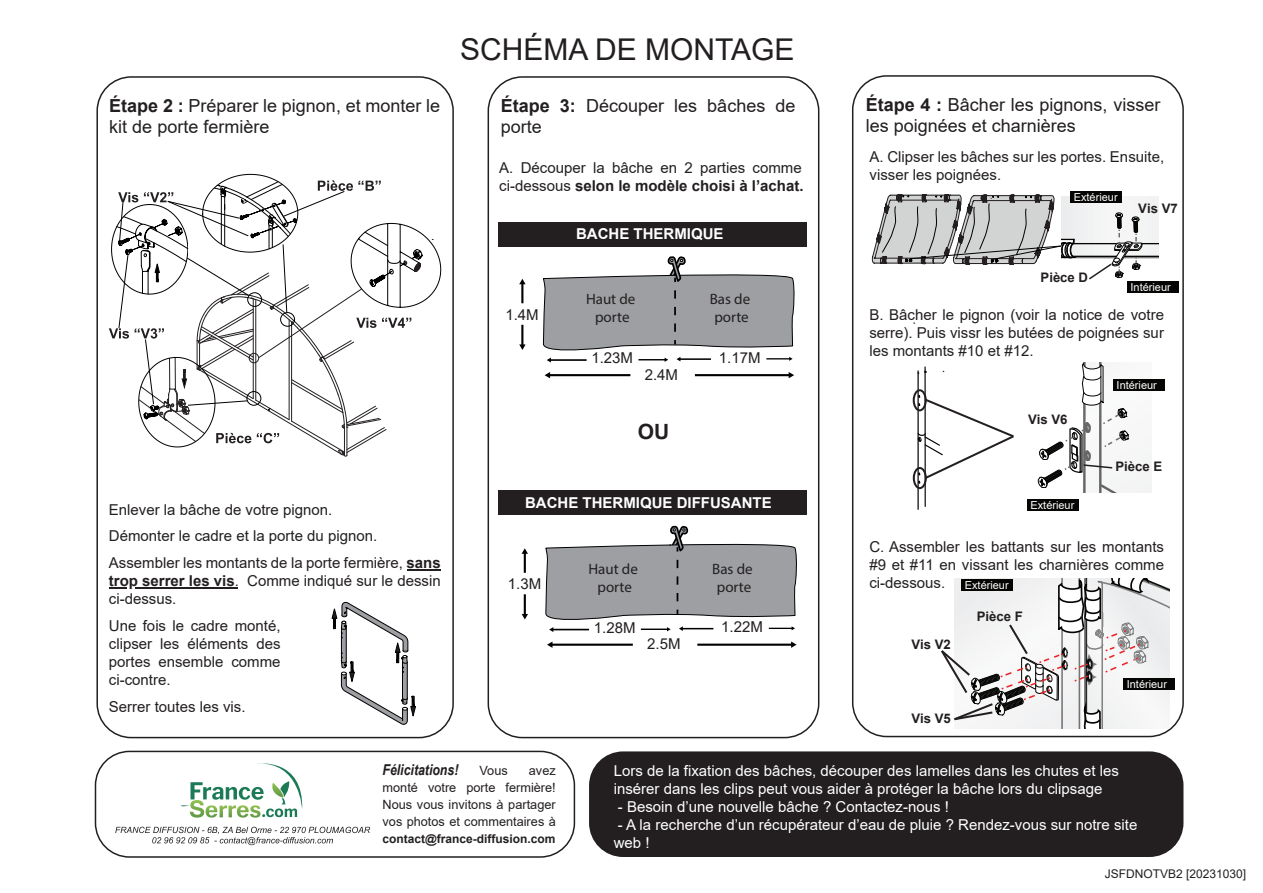
<style>
.page{position:relative;width:1263px;height:893px;background:#fff}
.page>*{position:absolute;margin:0;border:0;box-sizing:border-box;transform-origin:0 0}
.t1{font:30px "Arial";color:#231f20}
.t2{font:700 21px "Arial";color:#231f20}
.t3{font:18px/21.6px "Arial";color:#231f20}
.t4{font:15px/18px "Arial";color:#231f20}
.t5{font:15px/18px "Arial";color:#fff}
.t6{font:15px/18px "Myriad Pro";color:#231f20;text-align:center}
.t7{font:700 15px "Arial";color:#fff}
.t8{font:italic 700 15px "Arial Narrow";color:#231f20}
.t9{font:700 13.2px "Arial";color:#231f20}
.t10{font:12.75px/17px "Arial";color:#231f20;text-align:justify}
.t11{font:700 12px "Arial";color:#231f20}
.t12{font:12px "Arial";color:#231f20}
.t13{font:10.95px "Arial";color:#fff}
.s1{font-weight:700}
</style>
<div class="page">
<div style="left:498px;top:490px;width:309px;height:25px;background:#231f20"></div>
<div style="left:498px;top:222px;width:309px;height:25px;background:#231f20"></div>
<svg style="left:109px;top:587px;width:18px;height:2px"></svg>
<hr style="left:407px;top:569px;width:34px;height:2px;background:#231f20">
<hr style="left:135px;top:587px;width:103px;height:2px;background:#231f20">
<hr style="left:521px;top:283px;width:2px;height:20px;background:#000001">
<svg style="left:519px;top:279px;width:6px;height:5px"></svg>
<hr style="left:521px;top:325px;width:2px;height:20px;background:#000001">
<svg style="left:519px;top:344px;width:7px;height:6px"></svg>
<hr style="left:695px;top:374px;width:95px;height:2px;background:#000001">
<svg style="left:789px;top:372px;width:5px;height:6px"></svg>
<hr style="left:549px;top:374px;width:81px;height:2px;background:#000001">
<svg style="left:545px;top:372px;width:5px;height:6px"></svg>
<svg style="left:543px;top:256px;width:252px;height:106px"></svg>
<hr style="left:524px;top:553px;width:2px;height:20px;background:#000001">
<svg style="left:522px;top:548px;width:6px;height:6px"></svg>
<hr style="left:524px;top:594px;width:2px;height:21px;background:#000001">
<svg style="left:522px;top:614px;width:6px;height:5px"></svg>
<hr style="left:697px;top:644px;width:95px;height:2px;background:#000001">
<svg style="left:791px;top:641px;width:5px;height:7px"></svg>
<hr style="left:552px;top:644px;width:81px;height:2px;background:#000001">
<svg style="left:547px;top:642px;width:5px;height:6px"></svg>
<svg style="left:545px;top:525px;width:252px;height:107px"></svg>
<svg style="left:331px;top:602px;width:85px;height:123px"></svg>
<svg style="left:181px;top:763px;width:122px;height:55px"></svg>
<svg style="left:115px;top:827px;width:255px;height:18px"></svg>
<svg style="left:109px;top:174px;width:332px;height:283px"></svg>
<div style="left:96px;top:76px;width:358px;height:662px;border:2px solid #231f20;border-radius:34px"></div>
<div style="left:487px;top:76px;width:332px;height:662px;border:2px solid #231f20;border-radius:34px"></div>
<div style="left:95px;top:751px;width:480px;height:107px;border:2px solid #231f20;border-radius:34px"></div>
<div style="left:589px;top:751px;width:594px;height:106px;background:#231f20;border-radius:34px"></div>
<hr style="left:924px;top:367px;width:2px;height:139px;background:#040503">
<hr style="left:917px;top:371px;width:2px;height:138px;background:#040503">
<div style="left:852px;top:75px;width:332px;height:662px;border:2px solid #231f20;border-radius:34px"></div>
<div style="left:1027px;top:499px;width:52px;height:11px;background:#050504"></div>
<div style="left:1112px;top:380px;width:52px;height:11px;background:#050504"></div>
<svg style="left:1037px;top:363px;width:115px;height:129px"></svg>
<div style="left:913px;top:467px;width:14px;height:22px;border:2px solid #231f20;border-radius:50%"></div>
<div style="left:913px;top:389px;width:14px;height:22px;border:2px solid #231f20;border-radius:50%"></div>
<svg style="left:917px;top:395px;width:97px;height:88px"></svg>
<svg style="left:872px;top:194px;width:287px;height:86px"></svg>
<svg style="left:941px;top:579px;width:229px;height:149px"></svg>
<div style="left:961px;top:579px;width:52px;height:11px;background:#050504"></div>
<div style="left:1123px;top:678px;width:52px;height:12px;background:#050504"></div>
<div style="left:1070px;top:191px;width:52px;height:11px;background:#050504"></div>
<div style="left:1127px;top:282px;width:52px;height:11px;background:#050504"></div>
<h1 class="t1" style="left:460px;top:28px;width:336px">SCHÉMA DE MONTAGE</h1>
<p class="t3" style="left:109px;top:95px;width:332px"><span class="s1">Étape 2 :</span> Préparer le pignon, et monter le kit de porte fermière</p>
<p class="t3" style="left:501px;top:95px;width:296px"><span class="s1">Étape 3:</span> Découper les bâches de porte</p>
<p class="t4" style="left:499px;top:159px;width:306px">A. Découper la bâche en 2 parties comme ci-dessous <span class="s1">selon le modèle choisi à l’achat.</span></p>
<p class="t4" style="left:109px;top:496px;width:333px;line-height:26.5px">Enlever la bâche de votre pignon.<br>Démonter le cadre et la porte du pignon.<br>Assembler les montants de la porte fermière, <span class="s1">sans</span></p>
<p class="t4" style="left:109px;top:572px;width:333px"><span class="s1">trop serrer les vis</span>. Comme indiqué sur le dessin ci-dessus.</p>
<p class="t4" style="left:109px;top:617px;width:173px;text-align:justify">Une fois le cadre monté, clipser les éléments des portes ensemble comme ci-contre.</p>
<p class="t4" style="left:109px;top:697px;width:138px">Serrer toutes les vis.</p>
<p class="t4" style="left:505px;top:305px;width:35px">1.4M</p>
<p class="t7" style="left:576px;top:224px;width:149px">BACHE THERMIQUE</p>
<p class="t6" style="left:586px;top:290px;width:51px">Haut de porte</p>
<p class="t6" style="left:710px;top:290px;width:42px">Bas de porte</p>
<p class="t4" style="left:591px;top:349px;width:43px">1.23M</p>
<p class="t4" style="left:719px;top:348px;width:43px">1.17M</p>
<p class="t4" style="left:645px;top:365px;width:35px">2.4M</p>
<h2 class="t2" style="left:638px;top:416px;width:33px">OU</h2>
<p class="t7" style="left:525px;top:492px;width:248px">BACHE THERMIQUE DIFFUSANTE</p>
<p class="t4" style="left:508px;top:575px;width:35px">1.3M</p>
<p class="t6" style="left:588px;top:559px;width:51px">Haut de porte</p>
<p class="t6" style="left:712px;top:559px;width:42px">Bas de porte</p>
<p class="t4" style="left:594px;top:618px;width:43px">1.28M</p>
<p class="t4" style="left:721px;top:618px;width:43px">1.22M</p>
<p class="t4" style="left:647px;top:635px;width:35px">2.5M</p>
<p class="t3" style="left:866px;top:94px;width:296px"><span class="s1">Étape 4 :</span> Bâcher les pignons, visser les poignées et charnières</p>
<p class="t4" style="left:869px;top:147px;width:296px">A. Clipser les bâches sur les portes. Ensuite, visser les poignées.</p>
<p class="t9" style="left:1138px;top:199px;width:41px">Vis V7</p>
<p class="t13" style="left:1074px;top:189px;width:45px">Extérieur</p>
<p class="t9" style="left:1040px;top:268px;width:49px">Pièce D</p>
<p class="t4" style="left:869px;top:305px;width:296px;text-align:justify">B. Bâcher le pignon (voir la notice de votre serre). Puis vissr les butées de poignées sur les montants #10 et #12.</p>
<p class="t13" style="left:1130px;top:280px;width:42px">Intérieur</p>
<p class="t9" style="left:1028px;top:410px;width:41px">Vis V6</p>
<p class="t13" style="left:1030px;top:497px;width:45px">Extérieur</p>
<p class="t13" style="left:1116px;top:378px;width:42px">Intérieur</p>
<p class="t9" style="left:1115px;top:457px;width:48px">Pièce E</p>
<p class="t4" style="left:869px;top:537px;width:296px;text-align:justify">C. Assembler les battants sur les montants #9 et #11 en vissant les charnières comme ci-dessous.</p>
<p class="t13" style="left:965px;top:577px;width:45px">Extérieur</p>
<p class="t9" style="left:911px;top:635px;width:41px">Vis V2</p>
<p class="t9" style="left:911px;top:709px;width:41px">Vis V5</p>
<p class="t9" style="left:977px;top:607px;width:48px">Pièce F</p>
<p class="t13" style="left:1127px;top:677px;width:42px">Intérieur</p>
<p class="t8" style="left:382px;top:758px;width:77px">Félicitations!</p>
<p class="t10" style="left:479px;top:762px;width:30px">Vous</p>
<p class="t10" style="left:382px;top:762px;width:175px;text-indent:146px">avez monté votre porte fermière!<br>Nous vous invitons à partager vos photos et commentaires à</p>
<p class="t11" style="left:382px;top:830px;width:175px">contact@france-diffusion.com</p>
<p class="t5" style="left:614px;top:761px;width:507px">Lors de la fixation des bâches, découper des lamelles dans les chutes et les insérer dans les clips peut vous aider à protéger la bâche lors du clipsage</p>
<p class="t5" style="left:618px;top:797px;width:333px">- Besoin d’une nouvelle bâche ? Contactez-nous !</p>
<p class="t5" style="left:614px;top:815px;width:525px">- A la recherche d’un récupérateur d’eau de pluie ? Rendez-vous sur notre site web !</p>
<p class="t12" style="left:1105px;top:865px;width:143px">JSFDNOTVB2 [20231030]</p>
</div>
